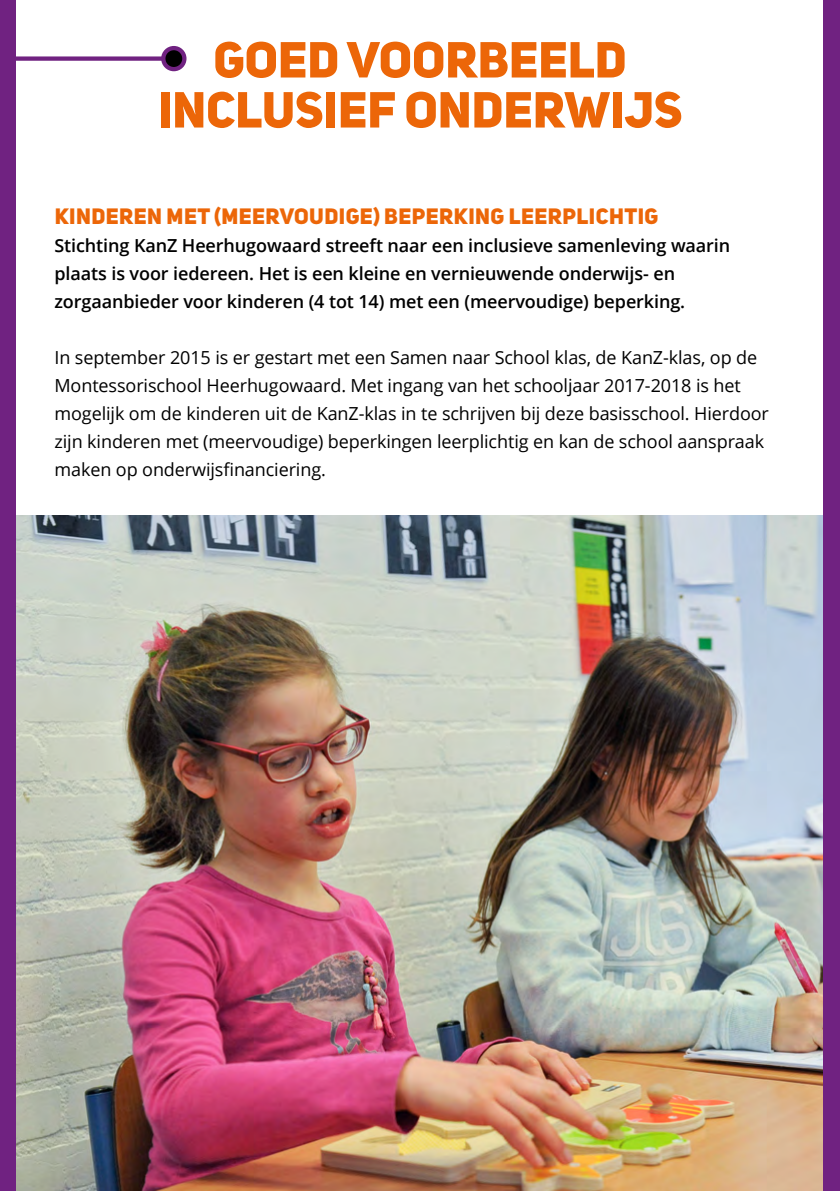
<style>
.page{position:relative;width:840px;height:1191px;background:#fff}
.page>*{position:absolute;margin:0;border:0;box-sizing:border-box;transform-origin:0 0}
.t1{font:50px/50px "Uni Sans Heavy CAPS";color:#ec6608;text-align:center}
.t2{font:22px "Uni Sans Heavy CAPS";letter-spacing:.02em;color:#ec6608}
.t3{font:18px/28px "Open Sans";letter-spacing:-.005em;color:#000}
.t4{font:600 18px/28px "Open Sans";letter-spacing:-.005em;color:#000}
</style>
<div class="page">
<img style="left:15px;top:515px;width:808px;height:676px">
<div style="left:0;top:0;width:15px;height:1191px;background:#702281"></div>
<div style="left:823px;top:0;width:16px;height:1191px;background:#702281"></div>
<div style="left:0;top:56px;width:174px;height:5px;background:#702281"></div>
<div style="left:163px;top:48px;width:21px;height:21px;background:#000;border-radius:50%"></div>
<div style="left:161px;top:46px;width:25px;height:25px;border:4px solid #702281;border-radius:50%"></div>
<h1 class="t1" style="left:158px;top:34px;width:525px">GOED VOORBEELD<br>INCLUSIEF ONDERWIJS</h1>
<p class="t2" style="left:55px;top:202px;width:604px">KINDEREN MET (MEERVOUDIGE) BEPERKING LEERPLICHTIG</p>
<p class="t4" style="left:54px;top:231px;width:677px">Stichting KanZ Heerhugowaard streeft naar een inclusieve samenleving waarin plaats is voor iedereen. Het is een kleine en vernieuwende onderwijs- en zorgaanbieder voor kinderen (4 tot 14) met een (meervoudige) beperking.</p>
<p class="t3" style="left:54px;top:343px;width:715px">In september 2015 is er gestart met een Samen naar School klas, de KanZ-klas, op de Montessorischool Heerhugowaard. Met ingang van het schooljaar 2017-2018 is het mogelijk om de kinderen uit de KanZ-klas in te schrijven bij deze basisschool. Hierdoor zijn kinderen met (meervoudige) beperkingen leerplichtig en kan de school aanspraak maken op onderwijsfinanciering.</p>
</div>
